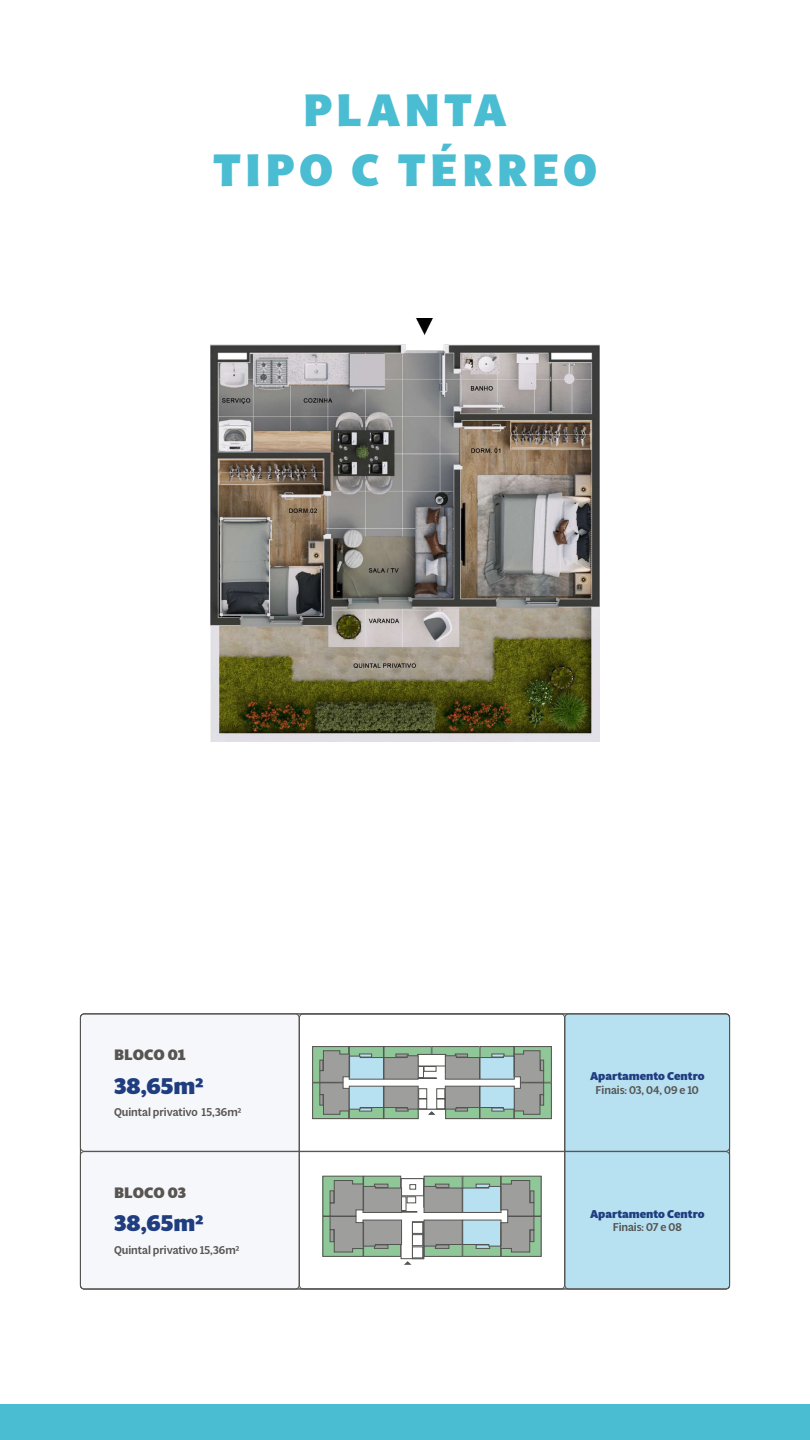
<style>
.page{position:relative;width:810px;height:1440px;background:#fff}
.page>*{position:absolute;margin:0;border:0;box-sizing:border-box;transform-origin:0 0}
.t1{font:800 45px/60px "Multi Display";letter-spacing:.09em;color:#4abdd2;text-align:center}
.t2{font:800 22.5px "Multi Display";color:#1f3d7f}
.t3{font:800 15px "Multi Display";letter-spacing:-.005em;color:#575452}
.t4{font:500 11.25px "Multi Display";letter-spacing:-.005em;color:#575452}
.t5{font:800 11.25px "Multi Display";color:#1f3d7f}
.t6{font:500 11.25px "Multi Display";letter-spacing:-.005em;color:#545452}
</style>
<div class="page">
<div style="left:80px;top:1014px;width:219px;height:275px;background:#f6f7fa;border-radius:4px"></div>
<div style="left:565px;top:1014px;width:165px;height:275px;background:#b7e0f0;border-radius:4px"></div>
<div style="left:80px;top:1014px;width:650px;height:137px;border:1px solid #545351;border-radius:4px"></div>
<div style="left:80px;top:1151px;width:650px;height:138px;border:1px solid #545351;border-radius:4px"></div>
<div style="left:384px;top:1094px;width:34px;height:25px;background:#8fc799"></div>
<div style="left:384px;top:1094px;width:35px;height:25px;border:1px solid #575452"></div>
<div style="left:349px;top:1094px;width:35px;height:25px;background:#8fc799"></div>
<div style="left:349px;top:1094px;width:35px;height:25px;border:1px solid #575452"></div>
<div style="left:384px;top:1046px;width:48px;height:25px;background:#8fc799"></div>
<div style="left:384px;top:1046px;width:48px;height:26px;border:1px solid #575452"></div>
<div style="left:432px;top:1046px;width:48px;height:25px;background:#8fc799"></div>
<div style="left:431px;top:1046px;width:49px;height:26px;border:1px solid #575452"></div>
<div style="left:480px;top:1046px;width:34px;height:25px;background:#8fc799"></div>
<div style="left:480px;top:1046px;width:34px;height:26px;border:1px solid #575452"></div>
<div style="left:480px;top:1094px;width:34px;height:25px;background:#8fc799"></div>
<div style="left:480px;top:1094px;width:34px;height:25px;border:1px solid #575452"></div>
<div style="left:445px;top:1094px;width:35px;height:25px;background:#8fc799"></div>
<div style="left:445px;top:1094px;width:35px;height:25px;border:1px solid #575452"></div>
<div style="left:514px;top:1046px;width:38px;height:37px;background:#8fc799"></div>
<div style="left:514px;top:1046px;width:38px;height:37px;border:1px solid #575452"></div>
<div style="left:514px;top:1083px;width:38px;height:36px;background:#8fc799"></div>
<div style="left:514px;top:1082px;width:38px;height:37px;border:1px solid #575452"></div>
<div style="left:349px;top:1046px;width:35px;height:25px;background:#8fc799"></div>
<div style="left:349px;top:1046px;width:35px;height:26px;border:1px solid #575452"></div>
<div style="left:312px;top:1083px;width:37px;height:36px;background:#8fc799"></div>
<div style="left:312px;top:1082px;width:37px;height:37px;border:1px solid #575452"></div>
<div style="left:312px;top:1046px;width:37px;height:37px;background:#8fc799"></div>
<div style="left:312px;top:1046px;width:37px;height:37px;border:1px solid #575452"></div>
<svg style="left:319px;top:1050px;width:225px;height:65px"></svg>
<div style="left:363px;top:1176px;width:38px;height:16px;border:1px solid #575452"></div>
<div style="left:424px;top:1176px;width:39px;height:16px;border:1px solid #575452"></div>
<div style="left:462px;top:1176px;width:39px;height:16px;border:1px solid #575452"></div>
<div style="left:501px;top:1176px;width:40px;height:40px;background:#8fc799"></div>
<div style="left:501px;top:1176px;width:41px;height:40px;border:1px solid #575452"></div>
<div style="left:501px;top:1216px;width:40px;height:41px;background:#8fc799"></div>
<div style="left:501px;top:1216px;width:41px;height:41px;border:1px solid #575452"></div>
<div style="left:323px;top:1176px;width:40px;height:40px;background:#8fc799"></div>
<div style="left:322px;top:1176px;width:41px;height:40px;border:1px solid #575452"></div>
<div style="left:323px;top:1216px;width:40px;height:41px;background:#8fc799"></div>
<div style="left:322px;top:1216px;width:41px;height:41px;border:1px solid #575452"></div>
<svg style="left:329px;top:1178px;width:206px;height:87px"></svg>
<div style="left:409px;top:1184px;width:7px;height:6px;border:1px solid #575452"></div>
<img style="left:211px;top:319px;width:388px;height:423px">
<div style="left:0;top:1404px;width:810px;height:36px;background:#4abdd2"></div>
<h1 class="t1" style="left:213px;top:79px;width:386px">PLANTA<br>TIPO C TÉRREO</h1>
<h3 class="t3" style="left:114px;top:1044px;width:73px">BLOCO 01</h3>
<h2 class="t2" style="left:114px;top:1070px;width:91px">38,65m²</h2>
<p class="t4" style="left:114px;top:1104px;width:129px">Quintal privativo 15,36m²</p>
<h3 class="t3" style="left:114px;top:1182px;width:74px">BLOCO 03</h3>
<h2 class="t2" style="left:114px;top:1208px;width:91px">38,65m²</h2>
<p class="t4" style="left:114px;top:1242px;width:127px">Quintal privativo 15,36m²</p>
<p class="t5" style="left:590px;top:1068px;width:116px">Apartamento Centro</p>
<p class="t4" style="left:596px;top:1082px;width:105px">Finais: 03, 04, 09 e 10</p>
<p class="t5" style="left:590px;top:1206px;width:116px">Apartamento Centro</p>
<p class="t6" style="left:613px;top:1219px;width:71px">Finais: 07 e 08</p>
</div>
